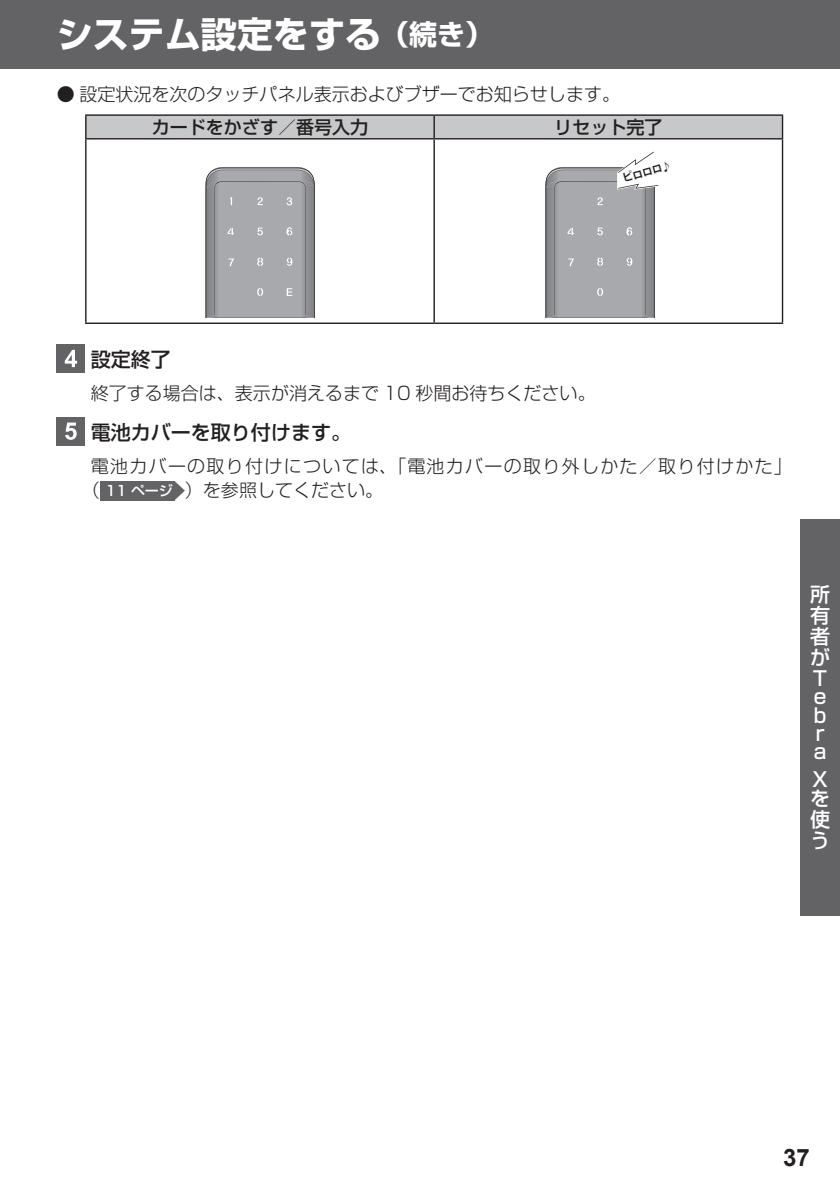
<style>
.page{position:relative;width:840px;height:1191px;background:#fff}
.page>*{position:absolute;margin:0;border:0;box-sizing:border-box;transform-origin:0 0}
.見出し-大_目次{font:700 36px "Shin Go Pro";color:#fff}
.t1{font:700 24px "Arial";color:#231f20}
.手順-10pt{font:500 20px "Shin Go Pro";color:#231f20}
.t2{font:500 20px/21px "Shin Go Pro";color:#fff;text-align:justify}
.手順補足-9pt{font:300 18px "Shin Go Pro";color:#231f20}
.手順補足-9pt-2{font:300 18px/25px "Shin Go Pro";letter-spacing:.07em;color:#231f20}
.目次-見出し-大{font:500 18px "Shin Go Pro";color:#231f20}
.t3{font:500 14px "Shin Go Pro";color:#fff}
.t4{font:11px "Koz Go Pr 6 N Bold 90 msp RKSJ H";color:#231f20;scale:.96 1}
.s1{font-size:28px}
</style>
<div class="page">
<div style="left:0;top:0;width:839px;height:68px;background:#636366"></div>
<div style="left:799px;top:519px;width:40px;height:397px;background:#636366"></div>
<hr style="left:85px;top:114px;width:349px;height:2px;background:#231f20">
<hr style="left:434px;top:114px;width:348px;height:2px;background:#231f20">
<div style="left:85px;top:115px;width:697px;height:23px;background:#c7c8ca"></div>
<hr style="left:85px;top:138px;width:349px;height:1px;background:#231f20">
<hr style="left:85px;top:139px;width:1px;height:183px;background:#231f20">
<hr style="left:434px;top:138px;width:348px;height:1px;background:#231f20">
<hr style="left:433px;top:139px;width:1px;height:183px;background:#231f20">
<hr style="left:781px;top:139px;width:1px;height:183px;background:#231f20">
<hr style="left:85px;top:322px;width:349px;height:2px;background:#231f20">
<hr style="left:434px;top:322px;width:348px;height:2px;background:#231f20">
<svg style="left:205px;top:167px;width:110px;height:150px;background:#a2a3a6"></svg>
<svg style="left:545px;top:151px;width:114px;height:166px"></svg>
<div style="left:57px;top:344px;width:28px;height:29px;background:#636366"></div>
<svg style="left:65px;top:350px;width:12px;height:17px"></svg>
<div style="left:57px;top:417px;width:28px;height:28px;background:#636366"></div>
<svg style="left:65px;top:422px;width:12px;height:18px"></svg>
<div style="left:100px;top:481px;width:28px;height:19px;background:#636366"></div>
<div style="left:128px;top:481px;width:46px;height:19px;background:#636366"></div>
<svg style="left:174px;top:481px;width:11px;height:19px"></svg>
<p class="見出し-大_目次" style="left:57px;top:5px;width:438px">システム設定をする<span class="s1">（続き）</span></p>
<p class="手順補足-9pt" style="left:57px;top:79px;width:564px">● 設定状況を次のタッチパネル表示およびブザーでお知らせします。</p>
<p class="目次-見出し-大" style="left:152px;top:112px;width:217px">カードをかざす／番号入力</p>
<p class="目次-見出し-大" style="left:554px;top:112px;width:109px">リセット完了</p>
<p class="t4" style="left:620px;top:173px;width:53px;rotate:-16deg">ピロリロロ♪</p>
<p class="手順-10pt" style="left:91px;top:343px;width:81px">設定終了</p>
<p class="手順補足-9pt" style="left:91px;top:378px;width:506px">終了する場合は、表示が消えるまで 10 秒間お待ちください。</p>
<p class="手順-10pt" style="left:91px;top:416px;width:261px">電池カバーを取り付けます。</p>
<p class="手順補足-9pt-2" style="left:82px;top:451px;width:711px;text-indent:9px">電池カバーの取り付けについては、「電池カバーの取り外しかた／取り付けかた」（</p>
<p class="t3" style="left:105px;top:479px;width:69px">11 ページ</p>
<p class="手順補足-9pt" style="left:185px;top:476px;width:199px">）を参照してください。</p>
<p class="t2" style="left:809px;top:581px;width:21px">所有者がT</p>
<p class="t2" style="left:813px;top:684px;width:14px;line-height:18.4px">e b r a</p>
<p class="t2" style="left:809px;top:768px;width:21px;line-height:19px">Xを</p>
<p class="t2" style="left:809px;top:807px;width:21px">使う</p>
<h2 class="t1" style="left:782px;top:1140px;width:28px">37</h2>
</div>
